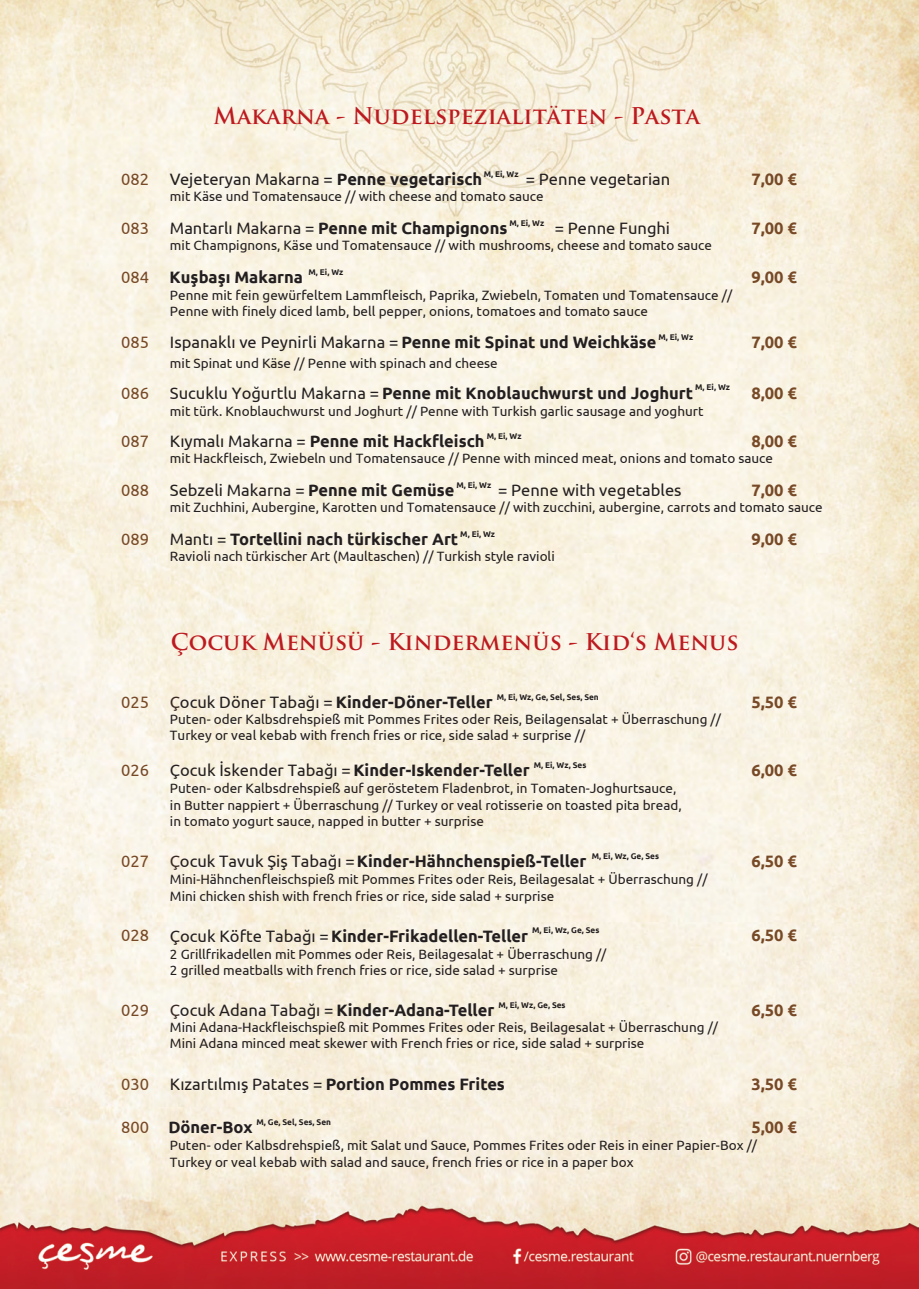
<style>
.page{position:relative;width:919px;height:1289px;background:#fff}
.page>*{position:absolute;margin:0;border:0;box-sizing:border-box;transform-origin:0 0}
.t1{font:700 22.5px "Trajan Pro";color:#bd1a1f}
.t2{font:700 16.5px "Ubuntu";color:#231f20}
.t3{font:16.5px "Ubuntu";color:#231f20}
.t4{font:700 16.5px "Ubuntu";color:#774926}
.t5{font:16.5px "Ubuntu";color:#774926}
.t6{font:13.5px/16.2px "Ubuntu";color:#231f20}
.t7{font:700 8.25px "Ubuntu";color:#231f20}
.s1{font-weight:700}
.s2{font-weight:400}
.s3{font-weight:400;color:#3b2823}
</style>
<div class="page">
<img style="left:0;top:0;width:918px;height:1288px">
<p class="t5" style="left:121px;top:169px;width:29px">082</p>
<p class="t5" style="left:121px;top:218px;width:29px">083</p>
<p class="t5" style="left:121px;top:267px;width:29px">084</p>
<p class="t5" style="left:121px;top:332px;width:29px">085</p>
<p class="t5" style="left:121px;top:382px;width:29px">086</p>
<p class="t5" style="left:121px;top:431px;width:29px">087</p>
<p class="t5" style="left:121px;top:480px;width:29px">088</p>
<p class="t5" style="left:121px;top:529px;width:29px">089</p>
<h1 class="t1" style="left:213px;top:102px;width:488px">Makarna - Nudelspezialitäten - Pasta</h1>
<p class="t7" style="left:483px;top:169px;width:36px">M, Ei, Wz</p>
<p class="t3" style="left:170px;top:169px;width:314px">Vejeteryan Makarna = <span class="s1">Penne vegetarisch</span></p>
<p class="t3" style="left:525px;top:169px;width:146px">= Penne vegetarian</p>
<p class="t6" style="left:170px;top:188px;width:375px">mit Käse und Tomatensauce // with cheese and tomato sauce</p>
<p class="t7" style="left:509px;top:218px;width:36px">M, Ei, Wz</p>
<p class="t4" style="left:751px;top:169px;width:47px">7,00 €</p>
<p class="t4" style="left:751px;top:218px;width:47px">7,00 €</p>
<p class="t4" style="left:751px;top:267px;width:47px">9,00 €</p>
<p class="t2" style="left:170px;top:218px;width:339px"><span class="s2">Mantarlı Makarna =</span> Penne mit Champignons</p>
<p class="t3" style="left:554px;top:218px;width:117px">= Penne Funghi</p>
<p class="t6" style="left:170px;top:236px;width:543px">mit Champignons, Käse und Tomatensauce // with mushrooms, cheese and tomato sauce</p>
<p class="t7" style="left:308px;top:267px;width:36px">M, Ei, Wz</p>
<p class="t2" style="left:170px;top:267px;width:135px">Kuşbaşı Makarna</p>
<p class="t6" style="left:170px;top:287px;width:563px">Penne mit fein gewürfeltem Lammfleisch, Paprika, Zwiebeln, Tomaten und Tomatensauce //<br>Penne with finely diced lamb, bell pepper, onions, tomatoes and tomato sauce</p>
<p class="t7" style="left:658px;top:332px;width:36px">M, Ei, Wz</p>
<p class="t3" style="left:170px;top:332px;width:488px">Ispanaklı ve Peynirli Makarna = <span class="s1">Penne mit Spinat und Weichkäse</span></p>
<p class="t4" style="left:751px;top:332px;width:47px">7,00 €</p>
<p class="t4" style="left:751px;top:382px;width:47px">8,00 €</p>
<p class="t4" style="left:751px;top:431px;width:47px">8,00 €</p>
<p class="t4" style="left:751px;top:480px;width:47px">7,00 €</p>
<p class="t4" style="left:751px;top:529px;width:47px">9,00 €</p>
<p class="t6" style="left:170px;top:355px;width:329px">mit Spinat und Käse // Penne with spinach and cheese</p>
<p class="t7" style="left:695px;top:382px;width:36px">M, Ei, Wz</p>
<p class="t2" style="left:170px;top:382px;width:524px"><span class="s2">Sucuklu Yoğurtlu Makarna =</span> Penne mit Knoblauchwurst und Joghurt</p>
<p class="t6" style="left:170px;top:402px;width:535px">mit türk. Knoblauchwurst und Joghurt // Penne with Turkish garlic sausage and yoghurt</p>
<p class="t7" style="left:486px;top:431px;width:36px">M, Ei, Wz</p>
<p class="t2" style="left:170px;top:431px;width:316px"><span class="s2">Kıymalı Makarna =</span> Penne mit Hackfleisch</p>
<p class="t6" style="left:170px;top:450px;width:604px">mit Hackfleisch, Zwiebeln und Tomatensauce // Penne with minced meat, onions and tomato sauce</p>
<p class="t7" style="left:456px;top:480px;width:36px">M, Ei, Wz</p>
<p class="t3" style="left:170px;top:480px;width:286px">Sebzeli Makarna = <span class="s1">Penne mit Gemüse</span></p>
<p class="t3" style="left:498px;top:480px;width:185px">= Penne with vegetables</p>
<p class="t6" style="left:170px;top:498px;width:654px">mit Zuchhini, Aubergine, Karotten und Tomatensauce // with zucchini, aubergine, carrots and tomato sauce</p>
<p class="t7" style="left:460px;top:528px;width:36px">M, Ei, Wz</p>
<p class="t2" style="left:170px;top:529px;width:290px"><span class="s2">Mantı =</span> Tortellini nach türkischer Art</p>
<p class="t6" style="left:170px;top:547px;width:386px">Ravioli nach türkischer Art (Maultaschen) // Turkish style ravioli</p>
<h1 class="t1" style="left:171px;top:628px;width:569px">Çocuk Menüsü - Kindermenüs - Kid‘s Menus</h1>
<p class="t5" style="left:121px;top:692px;width:29px">025</p>
<p class="t5" style="left:121px;top:760px;width:29px">026</p>
<p class="t5" style="left:121px;top:851px;width:29px">027</p>
<p class="t5" style="left:121px;top:925px;width:29px">028</p>
<p class="t5" style="left:121px;top:999px;width:29px">029</p>
<p class="t5" style="left:121px;top:1074px;width:29px">030</p>
<p class="t5" style="left:121px;top:1117px;width:29px">800</p>
<p class="t7" style="left:496px;top:691px;width:104px">M, Ei, Wz, Ge, Sel, Ses, Sen</p>
<p class="t2" style="left:170px;top:692px;width:324px"><span class="s3">Ç</span><span class="s2">ocuk Döner Tabağı =</span> Kinder-Döner-Teller</p>
<p class="t6" style="left:170px;top:710px;width:552px">Puten- oder Kalbsdrehspieß mit Pommes Frites oder Reis, Beilagensalat + Überraschung //<br>Turkey or veal kebab with french fries or rice, side salad + surprise //</p>
<p class="t7" style="left:533px;top:760px;width:54px">M, Ei, Wz, Ses</p>
<p class="t4" style="left:751px;top:692px;width:47px">5,50 €</p>
<p class="t2" style="left:170px;top:760px;width:361px"><span class="s2">Çocuk İskender Tabağı =</span>Kinder-Iskender-Teller</p>
<p class="t6" style="left:170px;top:780px;width:513px">Puten- oder Kalbsdrehspieß auf geröstetem Fladenbrot, in Tomaten-Joghurtsauce, in Butter nappiert + Überraschung // Turkey or veal rotisserie on toasted pita bread, in tomato yogurt sauce, napped in butter + surprise</p>
<p class="t7" style="left:592px;top:850px;width:69px">M, Ei, Wz, Ge, Ses</p>
<p class="t4" style="left:751px;top:760px;width:47px">6,00 €</p>
<p class="t2" style="left:170px;top:851px;width:418px"><span class="s3">Ç</span><span class="s2">ocuk Tavuk Şiş Tabağı =</span>Kinder-Hähnchenspieß-Teller</p>
<p class="t6" style="left:170px;top:871px;width:539px">Mini-Hähnchenfleischspieß mit Pommes Frites oder Reis, Beilagesalat + Überraschung //<br>Mini chicken shish with french fries or rice, side salad + surprise</p>
<p class="t7" style="left:532px;top:925px;width:69px">M, Ei, Wz, Ge, Ses</p>
<p class="t4" style="left:751px;top:851px;width:47px">6,50 €</p>
<p class="t2" style="left:170px;top:925px;width:360px"><span class="s2">Çocuk Köfte Tabağı =</span>Kinder-Frikadellen-Teller</p>
<p class="t6" style="left:170px;top:945px;width:438px">2 Grillfrikadellen mit Pommes oder Reis, Beilagesalat + Überraschung //<br>2 grilled meatballs with french fries or rice, side salad + surprise</p>
<p class="t7" style="left:498px;top:999px;width:69px">M, Ei, Wz, Ge, Ses</p>
<p class="t4" style="left:751px;top:925px;width:47px">6,50 €</p>
<p class="t2" style="left:170px;top:999px;width:326px"><span class="s3">Ç</span><span class="s2">ocuk Adana Tabağı =</span> Kinder-Adana-Teller</p>
<p class="t6" style="left:170px;top:1018px;width:549px">Mini Adana-Hackfleischspieß mit Pommes Frites oder Reis, Beilagesalat + Überraschung //<br>Mini Adana minced meat skewer with French fries or rice, side salad + surprise</p>
<p class="t3" style="left:170px;top:1074px;width:336px">Kızartılmış Patates = <span class="s1">Portion Pommes Frites</span></p>
<p class="t7" style="left:256px;top:1116px;width:76px">M, Ge, Sel, Ses, Sen</p>
<p class="t4" style="left:751px;top:999px;width:47px">6,50 €</p>
<p class="t4" style="left:751px;top:1074px;width:47px">3,50 €</p>
<p class="t4" style="left:751px;top:1117px;width:47px">5,00 €</p>
<p class="t2" style="left:168px;top:1117px;width:86px">Döner-Box</p>
<p class="t6" style="left:170px;top:1136px;width:588px">Puten- oder Kalbsdrehspieß, mit Salat und Sauce, Pommes Frites oder Reis in einer Papier-Box //<br>Turkey or veal kebab with salad and sauce, french fries or rice in a paper box</p>
</div>
